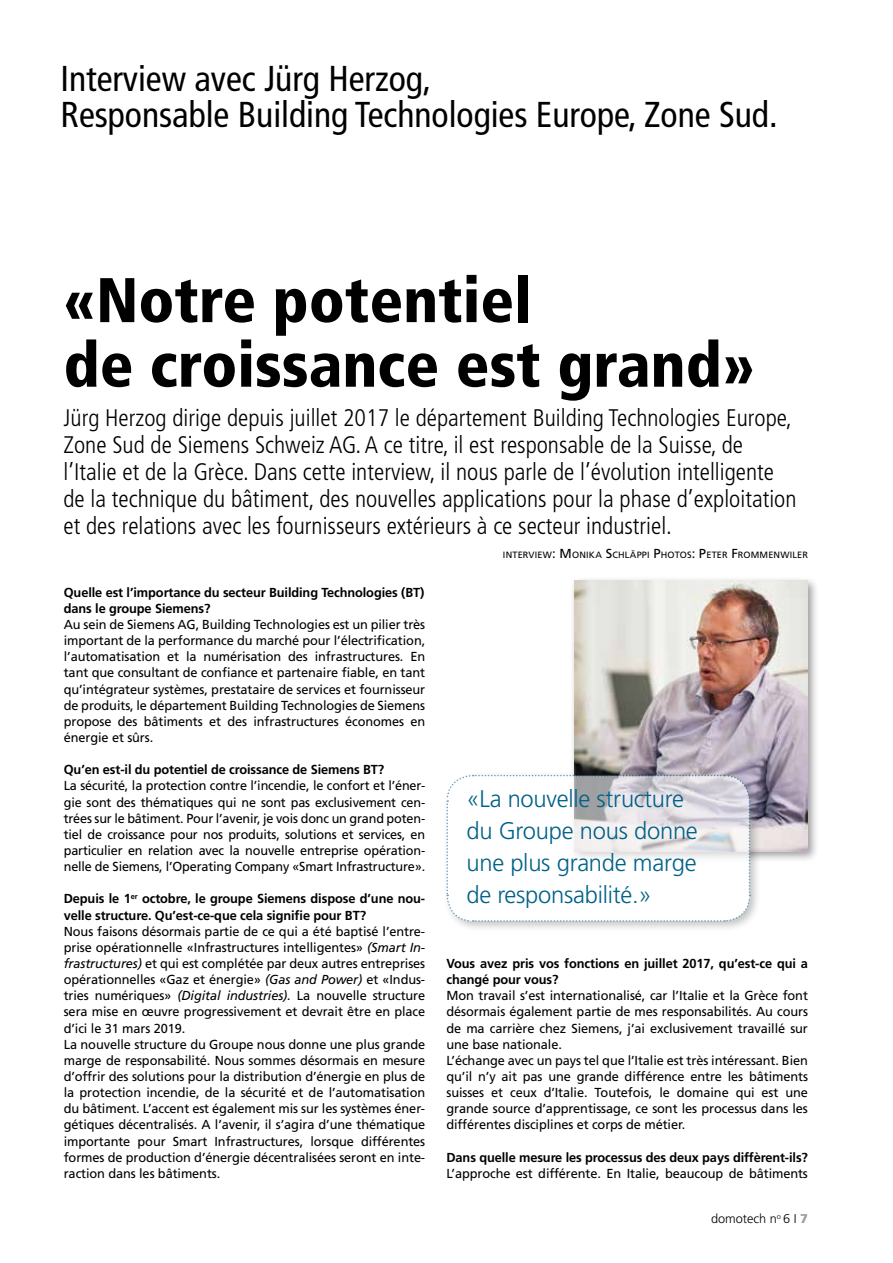
<style>
.page{position:relative;width:893px;height:1263px;background:#fff}
.page>*{position:absolute;margin:0;border:0;box-sizing:border-box;transform-origin:0 0}
.t1{font:900 condensed 63px/64.5px "Frutiger";color:#000}
.t2{font:condensed 36px/36px "Frutiger";color:#000}
.t3{font:300 condensed 24px/27px "Frutiger";color:#000}
.t4{font:300 24px/32.2px "Frutiger";letter-spacing:-.01em;color:#006189}
.t5{font:13.05px/16.2px "Frutiger";letter-spacing:-.01em;color:#000}
.t6{font:700 13.05px/16.2px "Frutiger";letter-spacing:-.01em;color:#000}
.t7{font:300 12.75px "Frutiger";color:#000}
.t8{font:9.15px "Frutiger";letter-spacing:.015em;color:#000}
.s1{font-size:13.05px}
.s2{font-style:italic}
.s3{font-weight:900;color:#9c9e9f}
</style>
<div class="page">
<div style="left:569px;top:576px;width:250px;height:287px;background:#000;opacity:.4"></div>
<img style="left:574px;top:580px;width:234px;height:271px">
<div style="left:442px;top:771px;width:319px;height:162px;background:#000;opacity:.4"></div>
<svg style="left:446px;top:774px;width:305px;height:148px"></svg>
<h2 class="t2" style="left:61px;top:61px;width:718px">Interview avec Jürg Herzog,<br>Responsable Building Technologies Europe, Zone Sud.</h2>
<h1 class="t1" style="left:64px;top:268px;width:692px">«Notre potentiel<br>de croissance est grand»</h1>
<p class="t3" style="left:64px;top:404px;width:734px">Jürg Herzog dirige depuis juillet 2017 le département Building Technologies Europe, Zone Sud de Siemens Schweiz AG. A ce titre, il est responsable de la Suisse, de l’Italie et de la Grèce. Dans cette interview, il nous parle de l’évolution intelligente de la technique du bâtiment, des nouvelles applications pour la phase d’exploitation et des relations avec les fournisseurs extérieurs à ce secteur industriel.</p>
<p class="t8" style="left:503px;top:550px;width:306px">INTERVIEW<span class="s1">: M</span>ONIKA <span class="s1">S</span>CHLÄPPI <span class="s1">P</span>HOTOS<span class="s1">: P</span>ETER <span class="s1">F</span>ROMM ENWILER</p>
<p class="t6" style="left:64px;top:584px;width:362px">Quelle est l’importance du secteur Building Technologies (BT) dans le groupe Siemens?</p>
<p class="t5" style="left:64px;top:616px;width:363px;text-align:justify">Au sein de Siemens AG, Building Technologies est un pilier très important de la performance du marché pour l’électrification, l’automatisation et la numérisation des infrastructures. En tant que consultant de confiance et partenaire fiable, en tant qu’intégrateur systèmes, prestataire de services et fournisseur de produits, le département Building Technologies de Siemens propose des bâtiments et des infrastructures économes en énergie et sûrs.</p>
<p class="t6" style="left:64px;top:761px;width:322px">Qu’en est-il du potentiel de croissance de Siemens BT?</p>
<p class="t5" style="left:64px;top:778px;width:363px;text-align:justify">La sécurité, la protection contre l’incendie, le confort et l’éner&shy;gie sont des thématiques qui ne sont pas exclusivement cen&shy;trées sur le bâtiment. Pour l’avenir, je vois donc un grand poten&shy;tiel de croissance pour nos produits, solutions et services, en particulier en relation avec la nouvelle entreprise opération&shy;nelle de Siemens, l’Operating Company «Smart Infrastructure».</p>
<p class="t6" style="left:64px;top:891px;width:363px">Depuis le 1<sup>er</sup> octobre, le groupe Siemens dispose d’une nou&shy;velle structure. Qu’est-ce-que cela signifie pour BT?</p>
<p class="t5" style="left:64px;top:923px;width:363px">Nous faisons désormais partie de ce qui a été baptisé l’entre&shy;prise opérationnelle «Infrastructures intelligentes» <span class="s2">(Smart In&shy;frastructures)</span> et qui est complétée par deux autres entreprises opérationnelles «Gaz et énergie» <span class="s2">(Gas and Power)</span> et «Indus&shy;tries numériques» <span class="s2">(Digital industries).</span> La nouvelle structure sera mise en œuvre progressivement et devrait être en place d’ici le 31 mars 2019.<br>La nouvelle structure du Groupe nous donne une plus grande marge de responsabilité. Nous sommes désormais en mesure d’offrir des solutions pour la distribution d’énergie en plus de la protection incendie, de la sécurité et de l’automatisation du bâtiment. L’accent est également mis sur les systèmes éner&shy;gétiques décentralisés. A l’avenir, il s’agira d’une thématique importante pour Smart Infrastructures, lorsque différentes formes de production d’énergie décentralisées seront en inte&shy;raction dans les bâtiments.</p>
<h3 class="t4" style="left:466px;top:782px;width:233px">«La nouvelle structure du Groupe nous donne une plus grande marge de responsabilité.»</h3>
<p class="t6" style="left:446px;top:955px;width:363px">Vous avez pris vos fonctions en juillet 2017, qu’est-ce qui a changé pour vous?</p>
<p class="t5" style="left:446px;top:987px;width:363px">Mon travail s’est internationalisé, car l’Italie et la Grèce font désormais également partie de mes responsabilités. Au cours de ma carrière chez Siemens, j’ai exclusivement travaillé sur une base nationale.<br>L’échange avec un pays tel que l’Italie est très intéressant. Bien qu’il n’y ait pas une grande différence entre les bâtiments suisses et ceux d’Italie. Toutefois, le domaine qui est une grande source d’apprentissage, ce sont les processus dans les différentes disciplines et corps de métier.</p>
<p class="t6" style="left:446px;top:1149px;width:363px">Dans quelle mesure les processus des deux pays diffèrent-ils?</p>
<p class="t5" style="left:446px;top:1165px;width:363px">L’approche est différente. En Italie, beaucoup de bâtiments</p>
<p class="t7" style="left:711px;top:1211px;width:98px">domotech n<sup>o</sup> 6 I <span class="s3">7</span></p>
</div>
